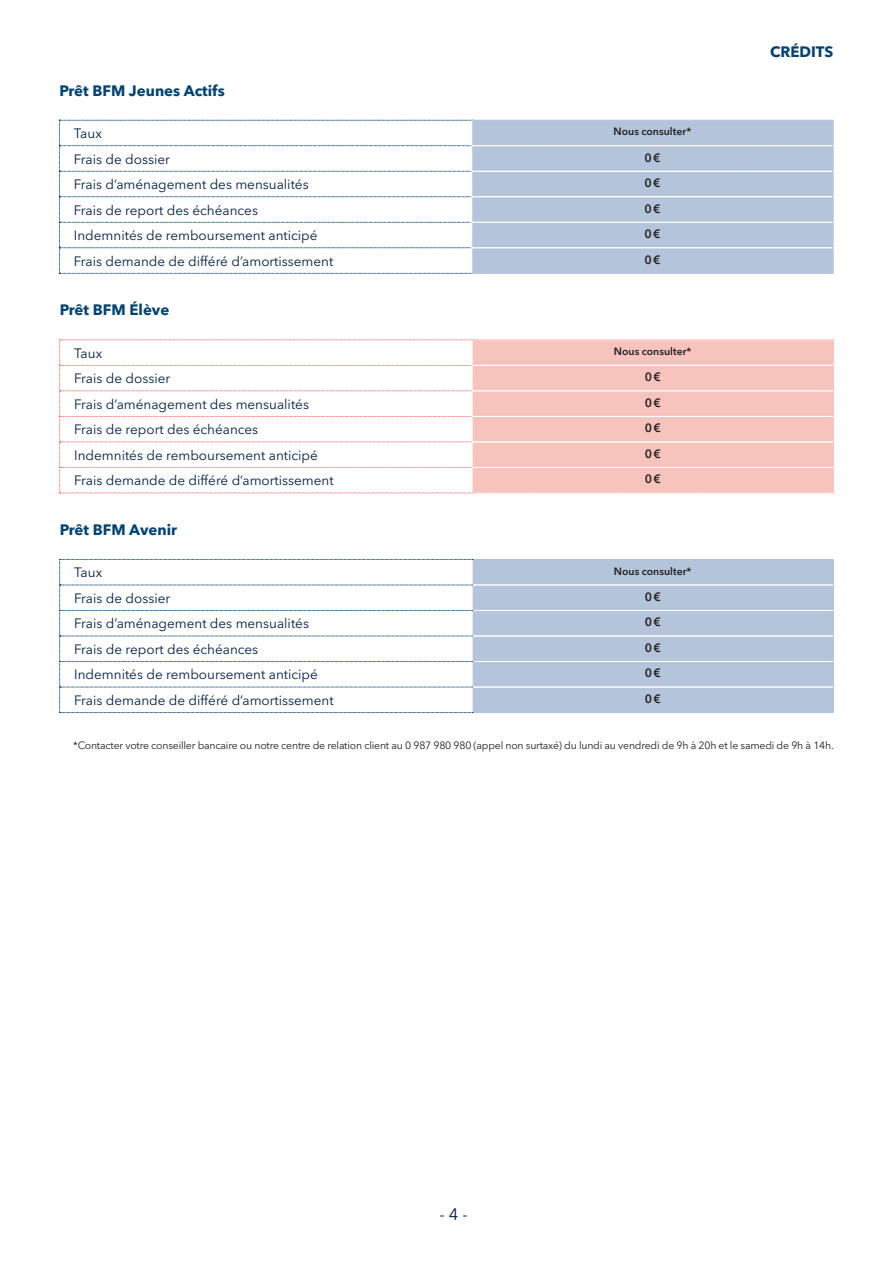
<style>
.page{position:relative;width:893px;height:1263px;background:#fff}
.page>*{position:absolute;margin:0;border:0;box-sizing:border-box;transform-origin:0 0}
.t1{font:16.5px "Avenir Next LT Pro";color:#001f45}
.t2{font:700 15px "Avenir Next LT Pro";color:#004373}
.t3{font:13.5px "Avenir Next LT Pro";color:#001f45}
.t4{font:600 12px "Avenir Next LT Pro";color:#231f20}
.t5{font:10.5px "Avenir Next LT Pro";letter-spacing:-.02em;color:#231f20}
.t6{font:600 10.5px "Avenir Next LT Pro";letter-spacing:.005em;color:#231f20}
</style>
<div class="page">
<svg style="left:59px;top:120px;width:775px;height:154px"></svg>
<hr style="left:472px;top:273px;width:361px;height:1px;background:#b4c4da">
<svg style="left:59px;top:559px;width:775px;height:154px"></svg>
<svg style="left:59px;top:340px;width:775px;height:154px"></svg>
<p class="t2" style="left:60px;top:82px;width:167px">Prêt BFM Jeunes Actifs</p>
<p class="t3" style="left:74px;top:125px;width:29px">Taux</p>
<p class="t6" style="left:614px;top:125px;width:79px">Nous consulter*</p>
<p class="t3" style="left:74px;top:151px;width:98px">Frais de dossier</p>
<p class="t4" style="left:644px;top:150px;width:18px">0€</p>
<p class="t3" style="left:74px;top:176px;width:236px">Frais d’aménagement des mensualités</p>
<p class="t4" style="left:644px;top:176px;width:18px">0€</p>
<p class="t3" style="left:74px;top:202px;width:186px">Frais de report des échéances</p>
<p class="t4" style="left:644px;top:201px;width:18px">0€</p>
<p class="t3" style="left:74px;top:227px;width:245px">Indemnités de remboursement anticipé</p>
<p class="t4" style="left:644px;top:227px;width:18px">0€</p>
<p class="t3" style="left:74px;top:253px;width:261px">Frais demande de différé d’amortissement</p>
<p class="t4" style="left:644px;top:252px;width:18px">0€</p>
<p class="t2" style="left:60px;top:301px;width:111px">Prêt BFM Élève</p>
<p class="t3" style="left:74px;top:345px;width:29px">Taux</p>
<p class="t6" style="left:614px;top:345px;width:79px">Nous consulter*</p>
<p class="t3" style="left:74px;top:370px;width:98px">Frais de dossier</p>
<p class="t4" style="left:645px;top:370px;width:18px">0€</p>
<p class="t3" style="left:74px;top:396px;width:236px">Frais d’aménagement des mensualités</p>
<p class="t4" style="left:645px;top:395px;width:18px">0€</p>
<p class="t3" style="left:74px;top:421px;width:186px">Frais de report des échéances</p>
<p class="t4" style="left:645px;top:421px;width:18px">0€</p>
<p class="t3" style="left:74px;top:447px;width:245px">Indemnités de remboursement anticipé</p>
<p class="t4" style="left:645px;top:446px;width:18px">0€</p>
<p class="t3" style="left:74px;top:472px;width:261px">Frais demande de différé d’amortissement</p>
<p class="t4" style="left:645px;top:472px;width:18px">0€</p>
<p class="t2" style="left:60px;top:521px;width:119px">Prêt BFM Avenir</p>
<p class="t3" style="left:74px;top:565px;width:29px">Taux</p>
<p class="t6" style="left:614px;top:565px;width:79px">Nous consulter*</p>
<p class="t3" style="left:74px;top:590px;width:98px">Frais de dossier</p>
<p class="t4" style="left:645px;top:589px;width:18px">0€</p>
<p class="t3" style="left:74px;top:616px;width:236px">Frais d’aménagement des mensualités</p>
<p class="t4" style="left:645px;top:615px;width:18px">0€</p>
<p class="t3" style="left:74px;top:641px;width:186px">Frais de report des échéances</p>
<p class="t4" style="left:645px;top:640px;width:18px">0€</p>
<p class="t3" style="left:74px;top:667px;width:245px">Indemnités de remboursement anticipé</p>
<p class="t4" style="left:645px;top:666px;width:18px">0€</p>
<p class="t3" style="left:74px;top:692px;width:261px">Frais demande de différé d’amortissement</p>
<p class="t4" style="left:645px;top:691px;width:18px">0€</p>
<p class="t2" style="left:770px;top:42px;width:65px">CRÉDITS</p>
<p class="t5" style="left:73px;top:739px;width:762px">*Contacter votre conseiller bancaire ou notre centre de relation client au 0 987 980 980 (appel non surtaxé) du lundi au vendredi de 9h à 20h et le samedi de 9h à 14h.</p>
<p class="t1" style="left:439px;top:1204px;width:30px">- 4 -</p>
</div>
